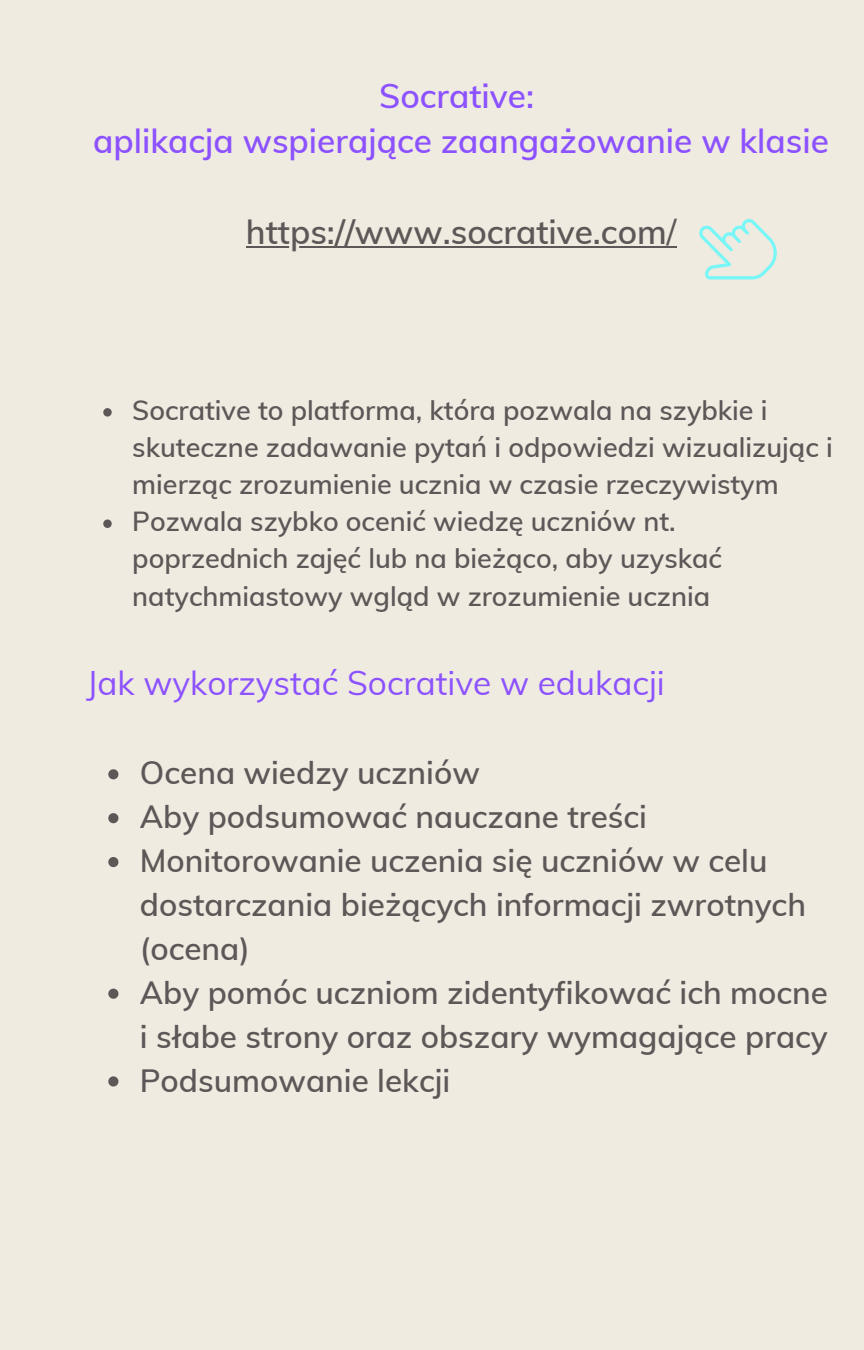
<style>
.page{position:relative;width:864px;height:1350px;background:#f0ebe1}
.page>*{position:absolute;margin:0;border:0;box-sizing:border-box;transform-origin:0 0}
.t1{font:600 33.3px/45.4px "Muli";color:#8c52ff;text-align:center}
.t2{font:33.3px "Muli";color:#8c52ff}
.t3{font:600 33.3px "Muli";color:#5e5657}
.t4{font:600 31.5px/43.9px "Muli";color:#5e5657}
.t5{font:600 27px/37.1px "Muli";color:#5e5657}
.s1{font-weight:400}
</style>
<div class="page">
<svg style="left:103px;top:408px;width:9px;height:9px"></svg>
<svg style="left:103px;top:520px;width:9px;height:8px"></svg>
<svg style="left:108px;top:769px;width:10px;height:10px"></svg>
<svg style="left:108px;top:813px;width:10px;height:10px"></svg>
<svg style="left:108px;top:857px;width:10px;height:10px"></svg>
<svg style="left:108px;top:989px;width:10px;height:10px"></svg>
<svg style="left:108px;top:1076px;width:10px;height:11px"></svg>
<hr style="left:246px;top:246px;width:421px;height:2px;background:#5e5657">
<svg style="left:667px;top:246px;width:9px;height:2px"></svg>
<svg style="left:699px;top:219px;width:78px;height:60px"></svg>
<p class="t1" style="left:93px;top:72px;width:737px">Socrative:<br>aplikacja wspierające zaangażowanie w klasie</p>
<p class="t3" style="left:246px;top:211px;width:432px">https://www.socrative.com<span class="s1">/</span></p>
<p class="t5" style="left:132px;top:391px;width:702px">Socrative to platforma, która pozwala na szybkie i skuteczne zadawanie pytań i odpowiedzi wizualizując i mierząc zrozumienie ucznia w czasie rzeczywistym Pozwala szybko ocenić wiedzę uczniów nt. poprzednich zajęć lub na bieżąco, aby uzyskać natychmiastowy wgląd w zrozumienie ucznia</p>
<p class="t2" style="left:86px;top:662px;width:580px">Jak wykorzystać Socrative w edukacji</p>
<p class="t4" style="left:140px;top:751px;width:690px">Ocena wiedzy uczniów<br>Aby podsumować nauczane treści<br>Monitorowanie uczenia się uczniów w celu dostarczania bieżących informacji zwrotnych (ocena)<br>Aby pomóc uczniom zidentyfikować ich mocne i słabe strony oraz obszary wymagające pracy<br>Podsumowanie lekcji</p>
</div>
